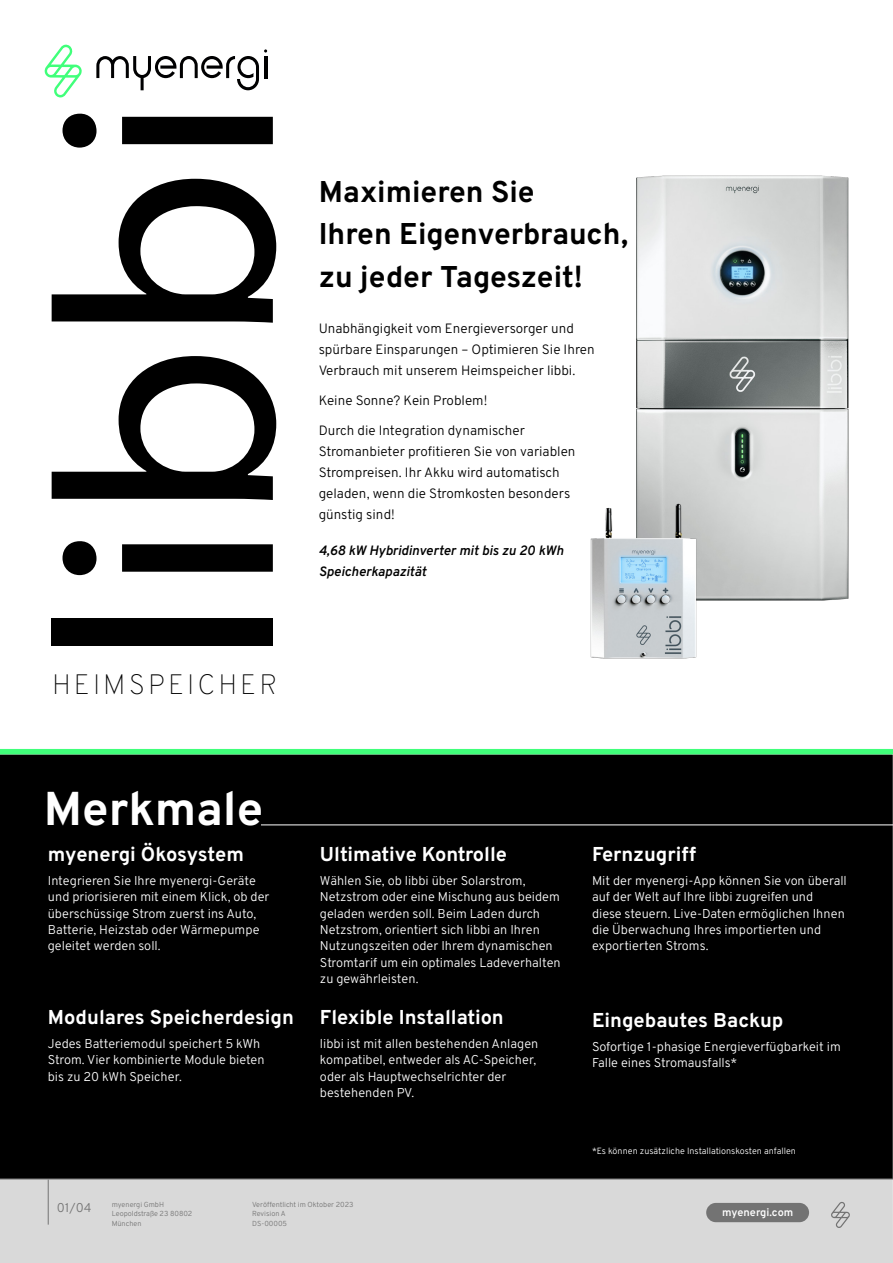
<style>
.page{position:relative;width:893px;height:1263px;background:#fff}
.page>*{position:absolute;margin:0;border:0;box-sizing:border-box;transform-origin:0 0}
.t1{font:311.55px "Myriad Pro";color:#000}
.t2{font:700 47.4px "Overpass";color:#fff}
.t3{font:700 30px/42.5px "Overpass";color:#000}
.t4{font:100 28.05px "Overpass";letter-spacing:.11em;color:#000}
.t5{font:700 20.1px "Overpass";color:#fff}
.t6{font:300 13.5px/21px "Overpass";color:#000}
.t7{font:italic 600 13.5px/21px "Overpass";color:#000}
.t8{font:300 12.75px/16.4px "Overpass";color:#fff}
.t9{font:300 12.75px "Overpass";color:#737373}
.t10{font:600 10.95px "Overpass";color:#fff}
.t11{font:300 9px "Overpass";color:#fff}
.t12{font:300 7.35px "Overpass";color:#737373}
</style>
<div class="page">
<div style="left:0;top:754px;width:893px;height:426px;background:#000"></div>
<div style="left:0;top:749px;width:893px;height:5px;background:#40ff7a"></div>
<div style="left:0;top:1179px;width:893px;height:84px;background:#d9d9d9"></div>
<svg style="left:831px;top:1202px;width:19px;height:26px"></svg>
<div style="left:706px;top:1203px;width:103px;height:19px;background:#737373;border-radius:10px"></div>
<hr style="left:48px;top:1179px;width:1px;height:45px;background:#737373">
<hr style="left:0;top:1178px;width:893px;height:1px;background:#737373">
<hr style="left:261px;top:824px;width:632px;height:1px;background:#fff">
<svg style="left:45px;top:44px;width:37px;height:53px"></svg>
<svg style="left:96px;top:49px;width:171px;height:41px"></svg>
<img style="left:636px;top:175px;width:213px;height:426px">
<img style="left:590px;top:500px;width:111px;height:159px">
<p class="t1" style="left:-24px;top:668px;width:575px;rotate:-90deg">libbi</p>
<p class="t4" style="left:52px;top:662px;width:227px">HEIMSPEICHER</p>
<p class="t3" style="left:319px;top:169px;width:311px">Maximieren Sie<br>Ihren Eigenverbrauch, zu jeder Tageszeit!</p>
<p class="t6" style="left:319px;top:317px;width:278px">Unabhängigkeit vom Energieversorger und spürbare Einsparungen – Optimieren Sie Ihren<br>Verbrauch mit unserem Heimspeicher libbi.</p>
<p class="t6" style="left:319px;top:389px;width:170px">Keine Sonne? Kein Problem!</p>
<p class="t6" style="left:319px;top:419px;width:258px">Durch die Integration dynamischer Stromanbieter profitieren Sie von variablen Strompreisen. Ihr Akku wird automatisch geladen, wenn die Stromkosten besonders günstig sind!</p>
<p class="t7" style="left:319px;top:539px;width:246px">4,68 kW Hybridinverter mit bis zu 20 kWh<br>Speicherkapazität</p>
<p class="t2" style="left:44px;top:770px;width:221px">Merkmale</p>
<p class="t5" style="left:48px;top:838px;width:198px">myenergi Ökosystem</p>
<p class="t8" style="left:48px;top:872px;width:223px">Integrieren Sie Ihre myenergi-Geräte und priorisieren mit einem Klick, ob der überschüssige Strom zuerst ins Auto, Batterie, Heizstab oder Wärmepumpe geleitet werden soll.</p>
<p class="t5" style="left:48px;top:1001px;width:248px">Modulares Speicherdesign</p>
<p class="t8" style="left:48px;top:1035px;width:218px">Jedes Batteriemodul speichert 5 kWh<br>Strom. Vier kombinierte Module bieten bis zu 20 kWh Speicher.</p>
<p class="t5" style="left:320px;top:838px;width:189px">Ultimative Kontrolle</p>
<p class="t8" style="left:320px;top:872px;width:242px">Wählen Sie, ob libbi über Solarstrom, Netzstrom oder eine Mischung aus beidem geladen werden soll. Beim Laden durch Netzstrom, orientiert sich libbi an Ihren Nutzungszeiten oder Ihrem dynamischen Stromtarif um ein optimales Ladeverhalten zu gewährleisten.</p>
<p class="t5" style="left:320px;top:1001px;width:185px">Flexible Installation</p>
<p class="t8" style="left:320px;top:1035px;width:220px">libbi ist mit allen bestehenden Anlagen kompatibel, entweder als AC-Speicher, oder als Hauptwechselrichter der bestehenden PV.</p>
<p class="t5" style="left:592px;top:838px;width:106px">Fernzugriff</p>
<p class="t8" style="left:592px;top:872px;width:256px">Mit der myenergi-App können Sie von überall auf der Welt auf Ihre libbi zugreifen und<br>diese steuern. Live-Daten ermöglichen Ihnen die Überwachung Ihres importierten und exportierten Stroms.</p>
<p class="t5" style="left:592px;top:1004px;width:193px">Eingebautes Backup</p>
<p class="t8" style="left:592px;top:1037px;width:250px">Sofortige 1-phasige Energieverfügbarkeit im<br>Falle eines Stromausfalls*</p>
<p class="t11" style="left:592px;top:1144px;width:205px">*Es können zusätzliche Installationskosten anfallen</p>
<p class="t12" style="left:112px;top:1199px;width:54px">myenergi GmbH</p>
<p class="t12" style="left:112px;top:1208px;width:82px">Leopoldstraße 23 80802</p>
<p class="t12" style="left:112px;top:1217px;width:31px">München</p>
<p class="t12" style="left:252px;top:1199px;width:103px">Veröffentlicht im Oktober 2023</p>
<p class="t12" style="left:252px;top:1208px;width:35px">Revision A</p>
<p class="t12" style="left:252px;top:1217px;width:36px">DS-00005</p>
<p class="t9" style="left:57px;top:1197px;width:36px">01/04</p>
<p class="t10" style="left:722px;top:1203px;width:73px">myenergi.com</p>
</div>
